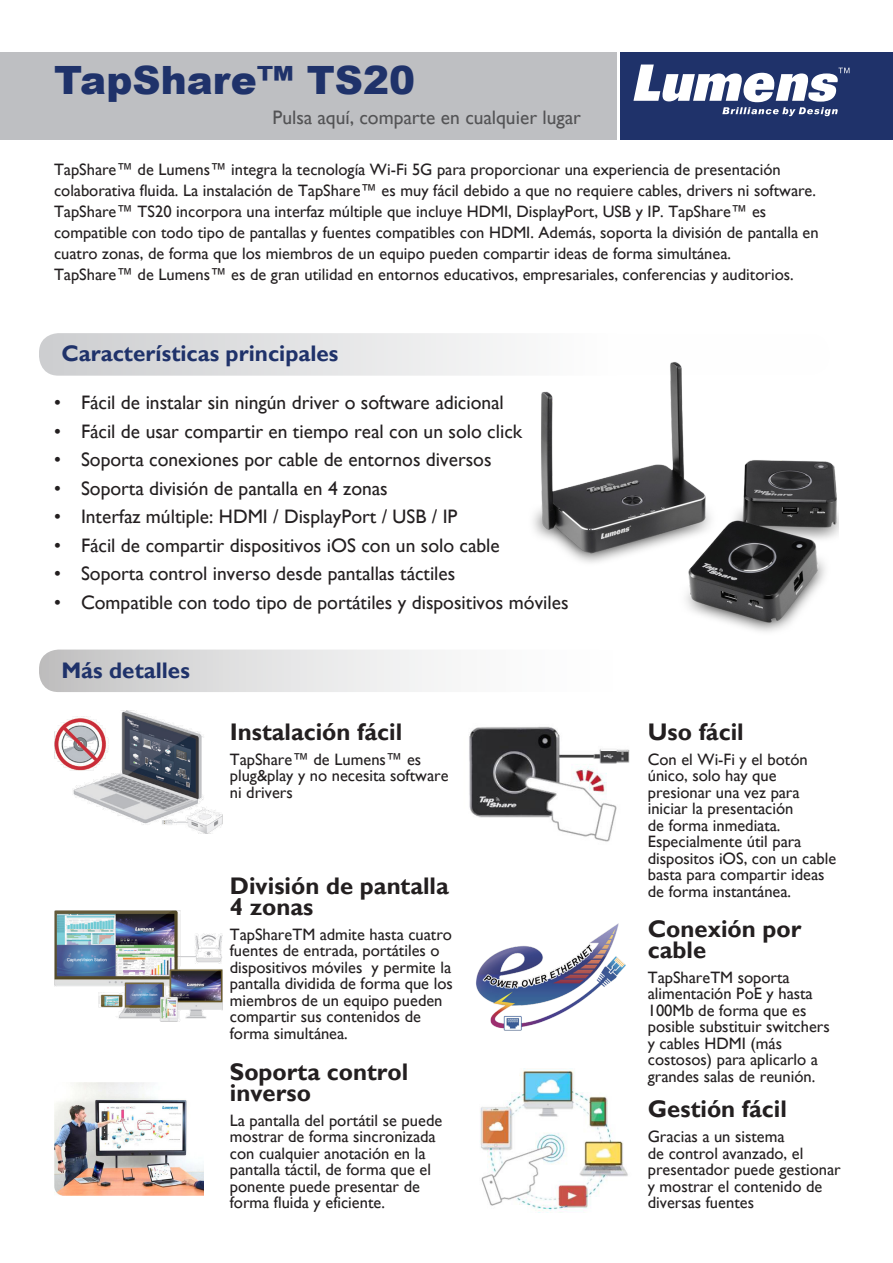
<style>
.page{position:relative;width:893px;height:1263px;background:#fff}
.page>*{position:absolute;margin:0;border:0;box-sizing:border-box;transform-origin:0 0}
.t1{font:900 39px "Arial";color:#1f326a}
.Tects_comu{font:700 24px/21px "Gill Sans";color:#231f20}
.Tects_comu-2{font:700 22.5px "Gill Sans";color:#1f326a}
.t2{font:19.5px "Gill Sans";color:#231f20}
.Tects_comu-3{font:19.5px "Gill Sans";color:#535355}
.t3{font:16.5px/16.5px "Gill Sans";color:#231f20}
</style>
<div class="page">
<div style="left:0;top:52px;width:617px;height:88px;background:#bebfc2"></div>
<div style="left:620px;top:52px;width:273px;height:88px;background:#1f326a"></div>
<img style="left:533px;top:376px;width:306px;height:256px">
<img style="left:469px;top:726px;width:161px;height:116px">
<img style="left:54px;top:711px;width:168px;height:122px">
<img style="left:476px;top:923px;width:150px;height:107px">
<img style="left:54px;top:910px;width:168px;height:111px">
<img style="left:54px;top:1083px;width:150px;height:112px">
<img style="left:480px;top:1068px;width:148px;height:145px">
<svg style="left:633px;top:65px;width:216px;height:51px"></svg>
<svg style="left:39px;top:649px;width:791px;height:43px"></svg>
<div style="left:39px;top:333px;width:791px;height:43px;background:linear-gradient(to right,#d1d2d3,#fff);border-radius:20px"></div>
<p class="t1" style="left:54px;top:52px;width:363px">TapShare™ TS20</p>
<p class="Tects_comu-3" style="left:272px;top:106px;width:310px">Pulsa aquí, comparte en cualquier lugar</p>
<p class="t3" style="left:54px;top:159px;width:766px;line-height:21px">TapShare™ de Lumens™ integra la tecnología Wi-Fi 5G para proporcionar una experiencia de presentación colaborativa fluida. La instalación de TapShare™ es muy fácil debido a que no requiere cables, drivers ni software.<br>TapShare™ TS20 incorpora una interfaz múltiple que incluye HDMI, DisplayPort, USB y IP. TapShare™ es compatible con todo tipo de pantallas y fuentes compatibles con HDMI. Además, soporta la división de pantalla en cuatro zonas, de forma que los miembros de un equipo pueden compartir ideas de forma simultánea.</p>
<p class="t3" style="left:54px;top:266px;width:741px">TapShare™ de Lumens™ es de gran utilidad en entornos educativos, empresariales, conferencias y auditorios.</p>
<p class="Tects_comu-2" style="left:61px;top:340px;width:279px">Características principales</p>
<p class="t2" style="left:54px;top:391px;width:451px">• Fácil de instalar sin ningún driver o software adicional</p>
<p class="t2" style="left:54px;top:420px;width:470px">• Fácil de usar compartir en tiempo real con un solo click</p>
<p class="t2" style="left:54px;top:448px;width:439px">• Soporta conexiones por cable de entornos diversos</p>
<p class="t2" style="left:54px;top:477px;width:335px">• Soporta división de pantalla en 4 zonas</p>
<p class="t2" style="left:54px;top:505px;width:405px">• Interfaz múltiple: HDMI / DisplayPort / USB / IP</p>
<p class="t2" style="left:54px;top:534px;width:447px">• Fácil de compartir dispositivos iOS con un solo cable</p>
<p class="t2" style="left:54px;top:562px;width:403px">• Soporta control inverso desde pantallas táctiles</p>
<p class="t2" style="left:54px;top:591px;width:516px">• Compatible con todo tipo de portátiles y dispositivos móviles</p>
<p class="Tects_comu-2" style="left:61px;top:657px;width:130px">Más detalles</p>
<p class="Tects_comu" style="left:230px;top:721px;width:174px">Instalación fácil</p>
<p class="t3" style="left:230px;top:751px;width:220px">TapShare™ de Lumens™ es plug&amp;play y no necesita software ni drivers</p>
<p class="Tects_comu" style="left:230px;top:875px;width:221px">División de pantalla<br>4 zonas</p>
<p class="t3" style="left:230px;top:926px;width:224px">TapShareTM admite hasta cuatro fuentes de entrada, portátiles o dispositivos móviles y permite la pantalla dividida de forma que los miembros de un equipo pueden compartir sus contenidos de forma simultánea.</p>
<p class="Tects_comu" style="left:230px;top:1061px;width:180px">Soporta control inverso</p>
<p class="t3" style="left:230px;top:1112px;width:214px">La pantalla del portátil se puede mostrar de forma sincronizada con cualquier anotación en la pantalla táctil, de forma que el ponente puede presentar de forma fluida y eficiente.</p>
<p class="Tects_comu" style="left:648px;top:721px;width:97px">Uso fácil</p>
<p class="t3" style="left:648px;top:751px;width:190px">Con el Wi-Fi y el botón único, solo hay que presionar una vez para iniciar la presentación<br>de forma inmediata.<br>Especialmente útil para dispositos iOS, con un cable basta para compartir ideas de forma instantánea.</p>
<p class="Tects_comu" style="left:648px;top:918px;width:155px">Conexión por cable</p>
<p class="t3" style="left:648px;top:969px;width:184px">TapShareTM soporta alimentación PoE y hasta<br>100Mb de forma que es posible substituir switchers y cables HDMI (más costosos) para aplicarlo a grandes salas de reunión.</p>
<p class="Tects_comu" style="left:648px;top:1098px;width:141px">Gestión fácil</p>
<p class="t3" style="left:648px;top:1128px;width:195px">Gracias a un sistema<br>de control avanzado, el presentador puede gestionar y mostrar el contenido de diversas fuentes</p>
</div>
